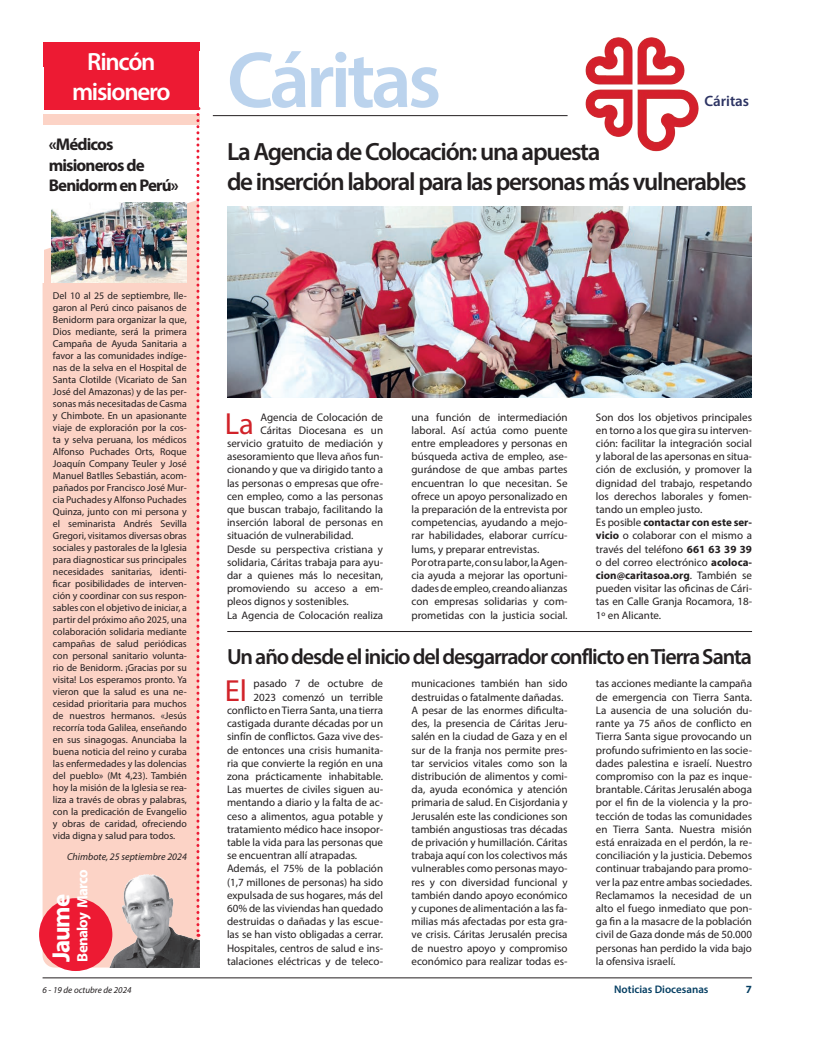
<style>
.page{position:relative;width:823px;height:1049px;background:#fff}
.page>*{position:absolute;margin:0;border:0;box-sizing:border-box;transform-origin:0 0}
.t1{font:600 80px "Myriad Pro";letter-spacing:-.05em;color:#bbd3ed}
.t2{font:30.6px "Myriad Pro";color:#d1232a}
.t3{font:600 25px "Myriad Pro";letter-spacing:-.05em;color:#231f20}
.t4{font:600 25px "Myriad Pro";letter-spacing:-.05em;color:#fff}
.t5{font:700 25px "Myriad Pro";letter-spacing:-.05em;color:#fff}
.t6{font:600 22px "Myriad Pro";letter-spacing:-.05em;color:#231f20}
.t7{font:700 17px "Myriad Pro";letter-spacing:-.05em;color:#231f20}
.t8{font:700 15px "Myriad Pro";letter-spacing:-.05em;color:#fff}
.parrafo2{font:600 15px "Myriad Pro";color:#2c3363}
.t9{font:11px/13.2px "Myriad Pro";color:#231f20;text-align:justify}
.t10{font:600 11px "Myriad Pro";color:#043e62}
.t11{font:700 11px "Myriad Pro";color:#043e62}
.t12{font:10px/12px "Myriad Pro";color:#231f20;text-align:justify}
.t13{font:italic 10px "Myriad Pro";color:#231f20}
.t14{font:italic 9px "Myriad Pro";color:#231f20}
.s1{font-weight:700}
</style>
<div class="page">
<hr style="left:43px;top:978px;width:708px;height:1px;background:#231f20">
<div style="left:43px;top:109px;width:156px;height:858px;background:#fcd3c6;border-radius:12px"></div>
<img style="left:99px;top:874px;width:100px;height:93px">
<div style="left:43px;top:110px;width:157px;height:141px;background:#fff"></div>
<div style="left:43px;top:43px;width:156px;height:67px;background:#ed1a33"></div>
<div style="left:199px;top:51px;width:37px;height:167px;background:#fff"></div>
<div style="left:43px;top:114px;width:156px;height:11px;background:#fcd3c6"></div>
<div style="left:39px;top:898px;width:73px;height:73px;background:#ed1a33;border-radius:50%"></div>
<hr style="left:213px;top:115px;width:354px;height:1px;background:#231f20">
<img style="left:559px;top:37px;width:140px;height:115px">
<svg style="left:196px;top:110px;width:3px;height:827px"></svg>
<img style="left:52px;top:203px;width:135px;height:79px">
<img style="left:227px;top:206px;width:524px;height:192px">
<hr style="left:227px;top:631px;width:524px;height:1px;background:#231f20">
<p class="t4" style="left:87px;top:46px;width:70px">Rincón</p>
<p class="t4" style="left:72px;top:76px;width:100px">misionero</p>
<p class="t7" style="left:49px;top:134px;width:66px">«Médicos</p>
<p class="t7" style="left:49px;top:154px;width:97px">misioneros de</p>
<p class="t7" style="left:49px;top:174px;width:131px">Benidorm en Perú»</p>
<p class="t12" style="left:53px;top:289px;width:135px">Del 10 al 25 de septiembre, lle&shy;garon al Perú cinco paisanos de Benidorm para organizar la que, Dios mediante, será la primera Campaña de Ayuda Sanitaria a favor a las comunidades indíge&shy;nas de la selva en el Hospital de Santa Clotilde (Vicariato de San José del Amazonas) y de las per&shy;sonas más necesitadas de Casma y Chimbote. En un apasionante viaje de exploración por la cos&shy;ta y selva peruana, los médicos Alfonso Puchades Orts, Roque Joaquín Company Teuler y José Manuel Batlles Sebastián, acom&shy;pañados por Francisco José Mur&shy;cia Puchades y Alfonso Puchades Quinza, junto con mi persona y el seminarista Andrés Sevilla Gregori, visitamos diversas obras sociales y pastorales de la Iglesia para diagnosticar sus principales necesidades sanitarias, identi&shy;ficar posibilidades de interven&shy;ción y coordinar con sus respon&shy;sables con el objetivo de iniciar, a partir del próximo año 2025, una colaboración solidaria mediante campañas de salud periódicas con personal sanitario volunta&shy;rio de Benidorm. ¡Gracias por su visita! Los esperamos pronto. Ya vieron que la salud es una ne&shy;cesidad prioritaria para muchos de nuestros hermanos. «Jesús recorría toda Galilea, enseñando en sus sinagogas. Anunciaba la buena noticia del reino y curaba las enfermedades y las dolencias del pueblo» (Mt 4,23). También hoy la misión de la Iglesia se rea&shy;liza a través de obras y palabras, con la predicación de Evangelio y obras de caridad, ofreciendo vida digna y salud para todos.</p>
<p class="t13" style="left:67px;top:850px;width:121px">Chimbote, 25 septiembre 2024</p>
<p class="t8" style="left:73px;top:962px;width:94px;rotate:-90deg">Benaloy Marco</p>
<p class="t5" style="left:45px;top:962px;width:69px;rotate:-90deg">Jaume</p>
<p class="t1" style="left:227px;top:29px;width:215px">Cáritas</p>
<p class="parrafo2" style="left:704px;top:91px;width:46px">Cáritas</p>
<p class="t3" style="left:227px;top:136px;width:375px">La Agencia de Colocación: una apuesta</p>
<p class="t3" style="left:227px;top:166px;width:521px">de inserción laboral para las personas más vulnerables</p>
<p class="t2" style="left:224px;top:405px;width:31px">La</p>
<p class="t9" style="left:260px;top:410px;width:124px">Agencia de Colocación de</p>
<p class="t9" style="left:260px;top:423px;width:124px">Cáritas Diocesana es un</p>
<p class="t9" style="left:227px;top:436px;width:157px">servicio gratuito de mediación y</p>
<p class="t9" style="left:227px;top:450px;width:157px">asesoramiento que lleva años fun-</p>
<p class="t9" style="left:227px;top:463px;width:157px">cionando y que va dirigido tanto a</p>
<p class="t9" style="left:227px;top:476px;width:157px">las personas o empresas que ofre-</p>
<p class="t9" style="left:227px;top:489px;width:157px">cen empleo, como a las personas</p>
<p class="t9" style="left:227px;top:502px;width:157px">que buscan trabajo, facilitando la</p>
<p class="t9" style="left:227px;top:516px;width:157px">inserción laboral de personas en</p>
<p class="t9" style="left:227px;top:529px;width:128px">situación de vulnerabilidad.</p>
<p class="t9" style="left:227px;top:542px;width:157px">Desde su perspectiva cristiana y solidaria, Cáritas trabaja para ayu&shy;dar a quienes más lo necesitan, promoviendo su acceso a em&shy;pleos dignos y sostenibles.</p>
<p class="t9" style="left:227px;top:608px;width:157px">La Agencia de Colocación realiza</p>
<p class="t9" style="left:411px;top:410px;width:157px">una función de intermediación laboral. Así actúa como puente entre empleadores y personas en búsqueda activa de empleo, ase&shy;gurándose de que ambas partes encuentran lo que necesitan. Se ofrece un apoyo personalizado en la preparación de la entrevista por competencias, ayudando a mejo&shy;rar habilidades, elaborar currícu&shy;lums, y preparar entrevistas.</p>
<p class="t9" style="left:411px;top:555px;width:157px">Por otra parte, con su labor, la Agen&shy;cia ayuda a mejorar las oportuni&shy;dades de empleo, creando alianzas con empresas solidarias y com&shy;prometidas con la justicia social.</p>
<p class="t9" style="left:595px;top:410px;width:157px">Son dos los objetivos principales en torno a los que gira su interven&shy;ción: facilitar la integración social y laboral de las apersonas en situa&shy;ción de exclusión, y promover la dignidad del trabajo, respetando los derechos laborales y fomen&shy;tando un empleo justo.</p>
<p class="t9" style="left:595px;top:516px;width:157px">Es posible <span class="s1">contactar con este ser&shy;vicio</span> o colaborar con el mismo a través del teléfono <span class="s1">661 63 39 39 </span>o del correo electrónico <span class="s1">acoloca&shy;cion@caritasoa.org</span>. También se pueden visitar las oficinas de Cári&shy;tas en Calle Granja Rocamora, 18- 1º en Alicante.</p>
<p class="t6" style="left:227px;top:643px;width:526px">Un año desde el inicio del desgarrador conflicto en Tierra Santa</p>
<p class="t2" style="left:224px;top:671px;width:24px">El</p>
<p class="t9" style="left:227px;top:677px;width:157px;text-align:right">pasado 7 de octubre de<br>2023 comenzó un terrible conflicto en Tierra Santa, una tierra castigada durante décadas por un sinfín de conflictos. Gaza vive des&shy;de entonces una crisis humanita&shy;ria que convierte la región en una zona prácticamente inhabitable.</p>
<p class="t9" style="left:227px;top:783px;width:157px">Las muertes de civiles siguen au&shy;mentando a diario y la falta de ac&shy;ceso a alimentos, agua potable y tratamiento médico hace insopor&shy;table la vida para las personas que se encuentran allí atrapadas.</p>
<p class="t9" style="left:227px;top:862px;width:157px">Además, el 75% de la población (1,7 millones de personas) ha sido expulsada de sus hogares, más del 60% de las viviendas han quedado destruidas o dañadas y las escue&shy;las se han visto obligadas a cerrar.<br>Hospitales, centros de salud e ins&shy;talaciones eléctricas y de teleco-</p>
<p class="t9" style="left:411px;top:677px;width:157px">municaciones también han sido destruidas o fatalmente dañadas.</p>
<p class="t9" style="left:411px;top:703px;width:157px">A pesar de las enormes dificulta&shy;des, la presencia de Cáritas Jeru&shy;salén en la ciudad de Gaza y en el sur de la franja nos permite pres&shy;tar servicios vitales como son la distribución de alimentos y comi&shy;da, ayuda económica y atención primaria de salud. En Cisjordania y Jerusalén este las condiciones son también angustiosas tras décadas de privación y humillación. Cáritas trabaja aquí con los colectivos más vulnerables como personas mayo&shy;res y con diversidad funcional y también dando apoyo económico y cupones de alimentación a las fa&shy;milias más afectadas por esta gra&shy;ve crisis. Cáritas Jerusalén precisa de nuestro apoyo y compromiso económico para realizar todas es-</p>
<p class="t9" style="left:595px;top:677px;width:157px">tas acciones mediante la campaña de emergencia con Tierra Santa.<br>La ausencia de una solución du&shy;rante ya 75 años de conflicto en Tierra Santa sigue provocando un profundo sufrimiento en las socie&shy;dades palestina e israelí. Nuestro compromiso con la paz es inque&shy;brantable. Cáritas Jerusalén aboga por el fin de la violencia y la pro&shy;tección de todas las comunidades en Tierra Santa. Nuestra misión está enraizada en el perdón, la re&shy;conciliación y la justicia. Debemos continuar trabajando para promo&shy;ver la paz entre ambas sociedades.<br>Reclamamos la necesidad de un alto el fuego inmediato que pon&shy;ga fin a la masacre de la población civil de Gaza donde más de 50.000 personas han perdido la vida bajo la ofensiva israelí.</p>
<p class="t14" style="left:43px;top:984px;width:90px">6 - 19 de octubre de 2024</p>
<p class="t10" style="left:613px;top:982px;width:96px">Noticias Diocesanas</p>
<p class="t11" style="left:745px;top:982px;width:8px">7</p>
</div>
